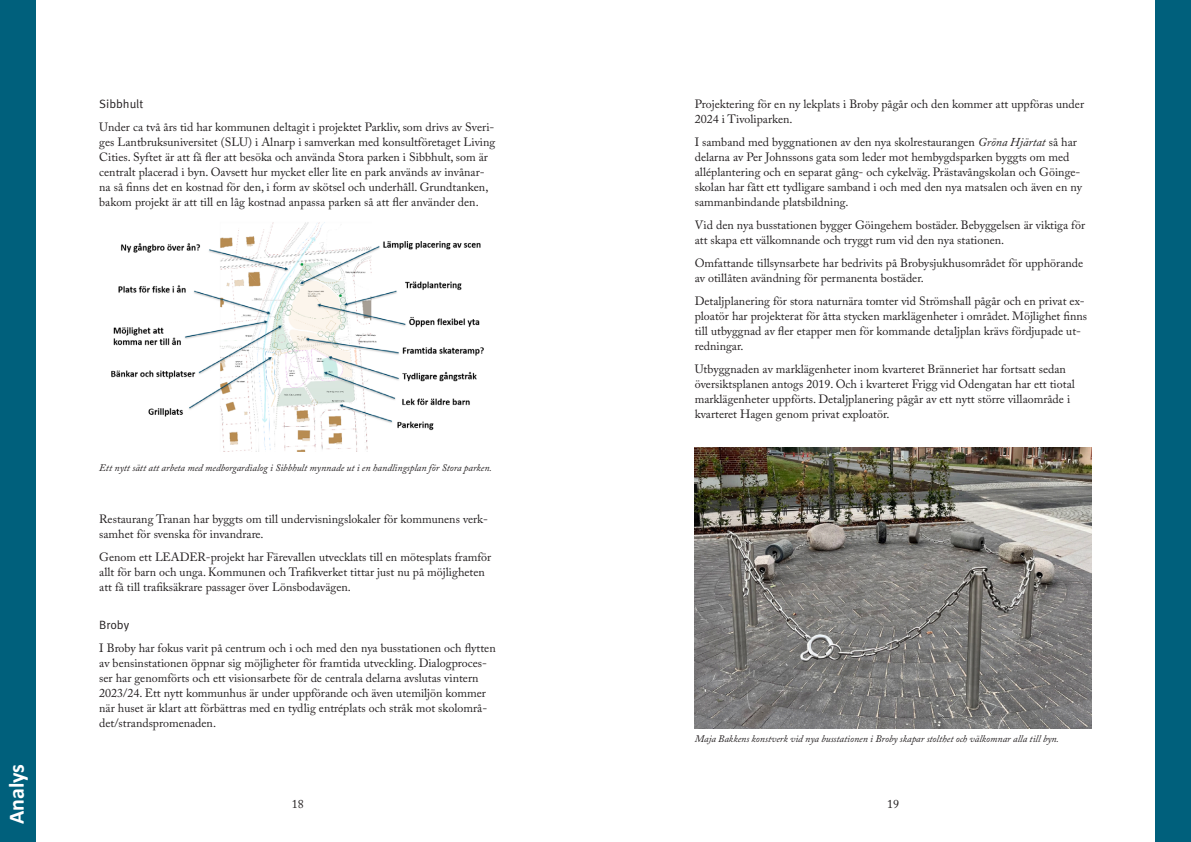
<style>
.page{position:relative;width:1191px;height:842px;background:#fff}
.page>*{position:absolute;margin:0;border:0;box-sizing:border-box;transform-origin:0 0}
.t1{font:700 22px "Calibri";color:#fff}
.t2{font:12px/15px "Adobe Caslon Pro";color:#231f20}
.t3{font:12px "Meta OT Norm";letter-spacing:-.005em;color:#231f20}
.t4{font:italic 10px "Adobe Caslon Pro";color:#231f20}
.s1{font-style:italic}
</style>
<div class="page">
<img style="left:694px;top:448px;width:397px;height:281px">
<div style="left:0;top:0;width:35px;height:842px;background:#00607c"></div>
<div style="left:1155px;top:0;width:36px;height:842px;background:#00607c"></div>
<img style="left:111px;top:222px;width:373px;height:229px">
<h1 class="t1" style="left:1px;top:824px;width:62px;rotate:-90deg">Analys</h1>
<p class="t3" style="left:99px;top:97px;width:46px">Sibbhult</p>
<p class="t2" style="left:99px;top:120px;width:397px">Under ca två års tid har kommunen deltagit i projektet Parkliv, som drivs av Sveri&shy;ges Lantbruksuniversitet (SLU) i Alnarp i samverkan med konsultföretaget Living Cities. Syftet är att få fler att besöka och använda Stora parken i Sibbhult, som är centralt placerad i byn. Oavsett hur mycket eller lite en park används av invånar&shy;na så finns det en kostnad för den, i form av skötsel och underhåll. Grundtanken, bakom projekt är att till en låg kostnad anpassa parken så att fler använder den.</p>
<p class="t4" style="left:99px;top:462px;width:394px">Ett nytt sätt att arbeta med medborgardialog i Sibbhult mynnade ut i en handlingsplan för Stora parken.</p>
<p class="t2" style="left:99px;top:512px;width:390px">Restaurang Tranan har byggts om till undervisningslokaler för kommunens verk&shy;samhet för svenska för invandrare.</p>
<p class="t2" style="left:99px;top:550px;width:393px">Genom ett LEADER-projekt har Färevallen utvecklats till en mötesplats framför allt för barn och unga. Kommunen och Trafikverket tittar just nu på möjligheten att få till trafiksäkrare passager över Lönsbodavägen.</p>
<p class="t3" style="left:99px;top:618px;width:31px">Broby</p>
<p class="t2" style="left:99px;top:640px;width:398px">I Broby har fokus varit på centrum och i och med den nya busstationen och flytten av bensinstationen öppnar sig möjligheter för framtida utveckling. Dialogproces&shy;ser har genomförts och ett visionsarbete för de centrala delarna avslutas vintern 2023/24. Ett nytt kommunhus är under uppförande och även utemiljön kommer när huset är klart att förbättras med en tydlig entréplats och stråk mot skolområ&shy;det/strandspromenaden.</p>
<p class="t2" style="left:694px;top:96px;width:391px">Projektering för en ny lekplats i Broby pågår och den kommer att uppföras under<br>2024 i Tivoliparken.</p>
<p class="t2" style="left:694px;top:134px;width:389px">I samband med byggnationen av den nya skolrestaurangen <span class="s1">Gröna Hjärtat</span> så har delarna av Per Johnssons gata som leder mot hembygdsparken byggts om med alléplantering och en separat gång- och cykelväg. Prästavångskolan och Göinge&shy;skolan har fått ett tydligare samband i och med den nya matsalen och även en ny sammanbindande platsbildning.</p>
<p class="t2" style="left:694px;top:217px;width:392px">Vid den nya busstationen bygger Göingehem bostäder. Bebyggelsen är viktiga för att skapa ett välkomnande och tryggt rum vid den nya stationen.</p>
<p class="t2" style="left:694px;top:255px;width:390px">Omfattande tillsynsarbete har bedrivits på Brobysjukhusområdet för upphörande av otillåten avändning för permanenta bostäder.</p>
<p class="t2" style="left:694px;top:293px;width:394px">Detaljplanering för stora naturnära tomter vid Strömshall pågår och en privat ex&shy;ploatör har projekterat för åtta stycken marklägenheter i området. Möjlighet finns till utbyggnad av fler etapper men för kommande detaljplan krävs fördjupade ut&shy;redningar.</p>
<p class="t2" style="left:694px;top:361px;width:381px">Utbyggnaden av marklägenheter inom kvarteret Bränneriet har fortsatt sedan översiktsplanen antogs 2019. Och i kvarteret Frigg vid Odengatan har ett tiotal marklägenheter uppförts. Detaljplanering pågår av ett nytt större villaområde i kvarteret Hagen genom privat exploatör.</p>
<p class="t4" style="left:694px;top:733px;width:366px">Maja Bakkens konstverk vid nya busstationen i Broby skapar stolthet och välkomnar alla till byn.</p>
<p class="t2" style="left:292px;top:797px;width:13px">18</p>
<p class="t2" style="left:887px;top:797px;width:13px">19</p>
</div>
